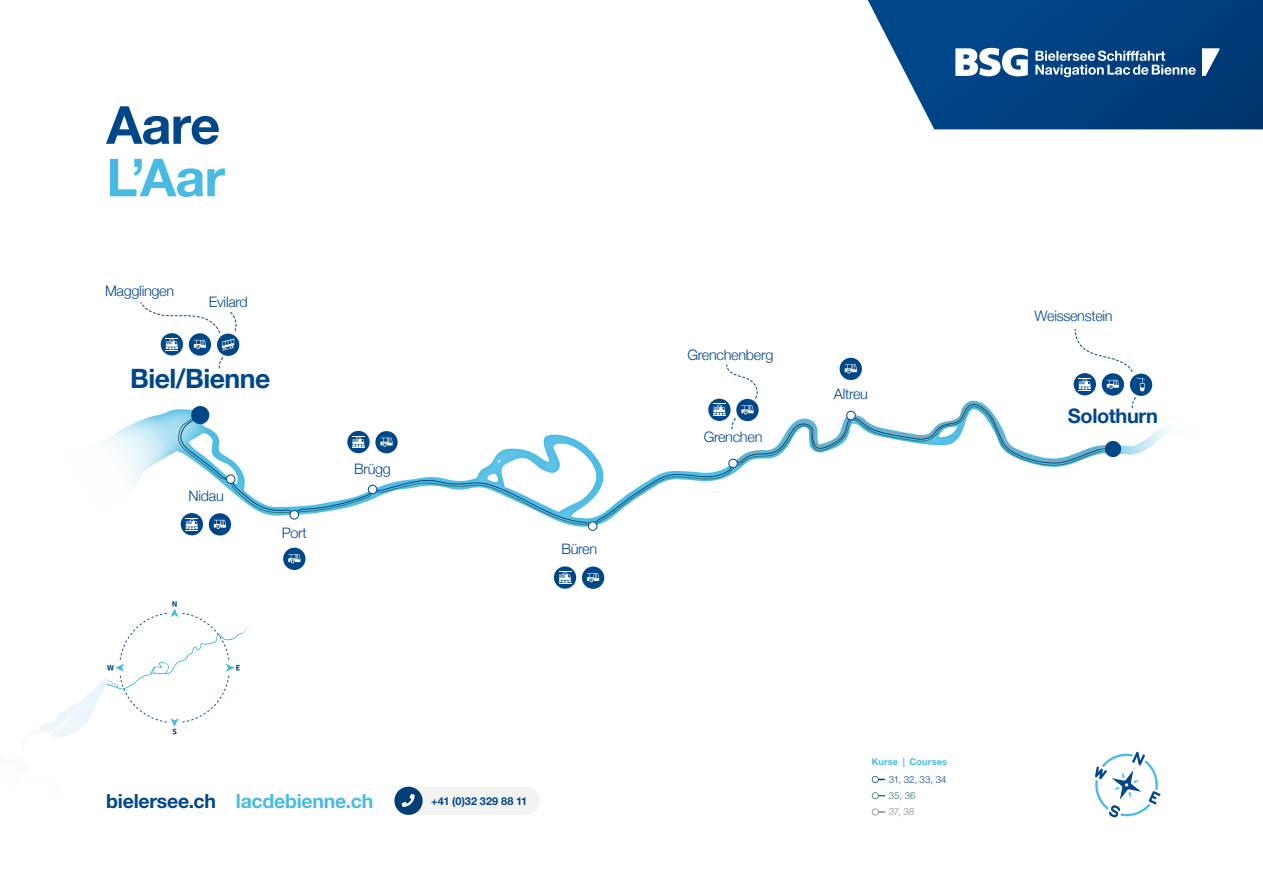
<style>
.page{position:relative;width:1263px;height:893px;background:#fff}
.page>*{position:absolute;margin:0;border:0;box-sizing:border-box;transform-origin:0 0}
.t1{font:700 52.5px "Helvetica Neue LT Pro";color:#49bae4}
.t2{font:700 52.5px "Helvetica Neue LT Pro";color:#00478a}
.t3{font:700 26.7px "Helvetica Neue";letter-spacing:-.02em;color:#00478a}
.t4{font:700 19.95px "Helvetica Neue";letter-spacing:-.02em;color:#00478a}
.t5{font:700 19.5px "Helvetica Neue LT Pro";letter-spacing:-.015em;color:#49bae4}
.t6{font:300 14.4px "Helvetica Neue";letter-spacing:-.02em;color:#00478a}
.t7{font:700 10.95px "Helvetica Neue LT Pro";letter-spacing:.01em;color:#00478a}
.t8{font:300 9.75px "Helvetica Neue LT Pro";color:#00478a}
.t9{font:300 9.75px "Helvetica Neue LT Pro";color:#327570}
.t10{font:300 9.75px "Helvetica Neue LT Pro";color:#8e8679}
.t11{font:700 9.3px "Helvetica Neue LT Pro";letter-spacing:.01em;color:#49bae4}
.s1{color:#00478a}
</style>
<div class="page">
<div style="left:554px;top:566px;width:22px;height:23px;background:#00478a;border-radius:50%"></div>
<svg style="left:559px;top:571px;width:12px;height:13px"></svg>
<div style="left:582px;top:567px;width:22px;height:22px;background:#00478a;border-radius:50%"></div>
<svg style="left:587px;top:573px;width:12px;height:9px"></svg>
<div style="left:181px;top:513px;width:22px;height:22px;background:#00478a;border-radius:50%"></div>
<svg style="left:209px;top:513px;width:22px;height:23px"></svg>
<div style="left:283px;top:548px;width:22px;height:22px;background:#00478a;border-radius:50%"></div>
<svg style="left:288px;top:554px;width:12px;height:9px"></svg>
<svg style="left:103px;top:302px;width:1067px;height:229px"></svg>
<svg style="left:21px;top:601px;width:229px;height:154px"></svg>
<svg style="left:868px;top:0;width:395px;height:129px;background:#1a538c"></svg>
<svg style="left:955px;top:47px;width:265px;height:31px"></svg>
<div style="left:394px;top:787px;width:146px;height:28px;background:#f3f3f2;border-radius:14px"></div>
<div style="left:394px;top:787px;width:29px;height:28px;background:#003d79;border-radius:50%"></div>
<svg style="left:402px;top:794px;width:13px;height:13px"></svg>
<svg style="left:1095px;top:752px;width:65px;height:66px"></svg>
<svg style="left:872px;top:776px;width:12px;height:7px"></svg>
<svg style="left:872px;top:792px;width:12px;height:7px"></svg>
<svg style="left:872px;top:808px;width:12px;height:7px"></svg>
<h1 class="t2" style="left:106px;top:93px;width:115px">Aare</h1>
<h1 class="t1" style="left:106px;top:145px;width:120px">L’Aar</h1>
<p class="t6" style="left:105px;top:279px;width:71px">Magglingen</p>
<p class="t6" style="left:209px;top:291px;width:40px">Evilard</p>
<h2 class="t3" style="left:130px;top:358px;width:142px">Biel/Bienne</h2>
<p class="t6" style="left:189px;top:484px;width:37px">Nidau</p>
<p class="t6" style="left:282px;top:521px;width:27px">Port</p>
<p class="t6" style="left:354px;top:457px;width:38px">Brügg</p>
<p class="t6" style="left:561px;top:537px;width:37px">Büren</p>
<h3 class="t5" style="left:106px;top:789px;width:268px"><span class="s1">bielersee.ch</span> lacdebienne.ch</h3>
<p class="t7" style="left:431px;top:794px;width:98px">+41 (0)32 329 88 11</p>
<p class="t6" style="left:687px;top:343px;width:87px">Grenchenberg</p>
<p class="t6" style="left:704px;top:425px;width:60px">Grenchen</p>
<p class="t6" style="left:834px;top:383px;width:36px">Altreu</p>
<p class="t6" style="left:1035px;top:304px;width:80px">Weissenstein</p>
<h3 class="t4" style="left:1068px;top:400px;width:92px">Solothurn</h3>
<p class="t11" style="left:872px;top:755px;width:77px">Kurse | Courses</p>
<p class="t8" style="left:889px;top:773px;width:59px">31, 32, 33, 34</p>
<p class="t9" style="left:889px;top:790px;width:28px">35, 36</p>
<p class="t10" style="left:889px;top:806px;width:27px">37, 38</p>
</div>
